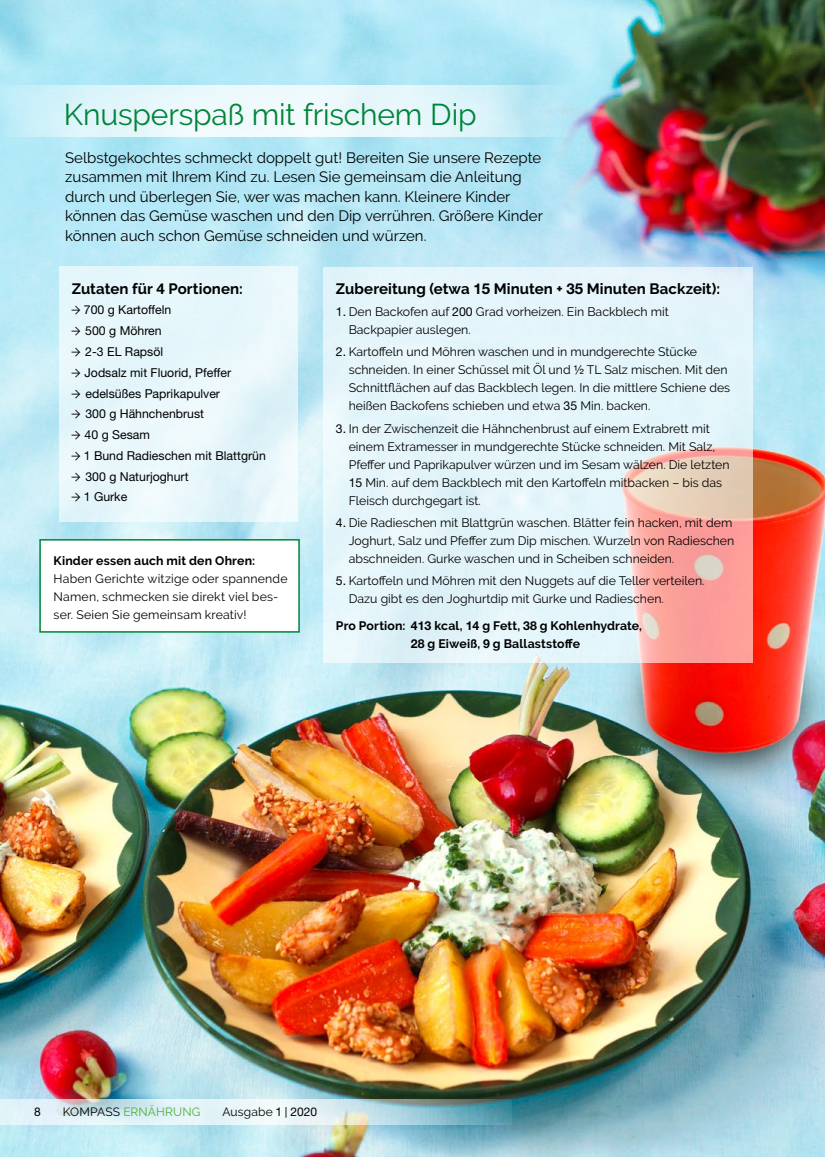
<style>
.page{position:relative;width:825px;height:1157px;background:#fff}
.page>*{position:absolute;margin:0;border:0;box-sizing:border-box;transform-origin:0 0}
.t1{font:30px "Raleway";letter-spacing:-.005em;color:#008439}
.t2{font:15px/19.5px "Raleway";color:#000}
.t3{font:700 15px "Raleway";letter-spacing:.005em;color:#000}
.t4{font:12.3px/18px "Raleway";color:#000}
.t5{font:12.3px "Helvetica Neue LT Std";color:#000}
.t6{font:700 12.3px/18px "Raleway";letter-spacing:.01em;color:#000}
.t7{font:12px "Raleway";letter-spacing:.015em;color:#53af35}
.t8{font:12px "Raleway";letter-spacing:.015em;color:#000}
.t9{font:12px "Helvetica Neue LT Std";color:#000}
.s1{font-family:"Helvetica Neue LT Std"}
.s2{font-family:"Bundes Sans"}
.s3{color:#000}
</style>
<div class="page">
<img style="left:0;top:0;width:825px;height:1157px">
<div style="left:60px;top:267px;width:238px;height:255px;background:#e7f7fb"></div>
<svg style="left:323px;top:267px;width:430px;height:395px;background:#e6eaed"></svg>
<svg style="left:0;top:1099px;width:512px;height:26px;background:#c4dde2"></svg>
<svg style="left:0;top:85px;width:570px;height:51px"></svg>
<div style="left:39px;top:539px;width:261px;height:93px;background:#fff;border:2px solid #008439"></div>
<h1 class="t1" style="left:64px;top:97px;width:414px">Knusperspaß mit frischem Dip</h1>
<p class="t2" style="left:65px;top:148px;width:479px">Selbstgekochtes schmeckt doppelt gut! Bereiten Sie unsere Rezepte zusammen mit Ihrem Kind zu. Lesen Sie gemeinsam die Anleitung durch und überlegen Sie, wer was machen kann. Kleinere Kinder können das Gemüse waschen und den Dip verrühren. Größere Kinder können auch schon Gemüse schneiden und würzen.</p>
<p class="t3" style="left:72px;top:280px;width:173px">Zutaten für <span class="s1">4</span> Portionen:</p>
<p class="t5" style="left:71px;top:303px;width:102px"><span class="s2">→</span> 700 g Kartoffeln</p>
<p class="t5" style="left:71px;top:323px;width:92px"><span class="s2">→</span> 500 g Möhren</p>
<p class="t5" style="left:71px;top:344px;width:94px"><span class="s2">→</span> 2-3 EL Rapsöl</p>
<p class="t5" style="left:71px;top:365px;width:162px"><span class="s2">→</span> Jodsalz mit Fluorid, Pfeffer</p>
<p class="t5" style="left:71px;top:386px;width:151px"><span class="s2">→</span> edelsüßes Paprikapulver</p>
<p class="t5" style="left:71px;top:406px;width:135px"><span class="s2">→</span> 300 g Hähnchenbrust</p>
<p class="t5" style="left:71px;top:427px;width:81px"><span class="s2">→</span> 40 g Sesam</p>
<p class="t5" style="left:71px;top:448px;width:196px"><span class="s2">→</span> 1 Bund Radieschen mit Blattgrün</p>
<p class="t5" style="left:71px;top:469px;width:119px"><span class="s2">→</span> 300 g Naturjoghurt</p>
<p class="t5" style="left:71px;top:489px;width:58px"><span class="s2">→</span> 1 Gurke</p>
<p class="t6" style="left:54px;top:551px;width:203px">Kinder essen auch mit den Ohren:</p>
<p class="t4" style="left:54px;top:569px;width:235px">Haben Gerichte witzige oder spannende<br>Namen, schmecken sie direkt viel bes&shy;ser. Seien Sie gemeinsam kreativ!</p>
<p class="t3" style="left:336px;top:280px;width:386px">Zubereitung (etwa <span class="s1">15</span> Minuten + <span class="s1">35</span> Minuten Backzeit):</p>
<p class="t4" style="left:349px;top:302px;width:322px;text-indent:-13px"><span class="s1">1.</span> Den Backofen auf <span class="s1">200</span> Grad vorheizen. Ein Backblech mit<br>Backpapier auslegen.</p>
<p class="t4" style="left:349px;top:343px;width:383px;text-indent:-13px"><span class="s1">2.</span> Kartoffeln und Möhren waschen und in mundgerechte Stücke schneiden. In einer Schüssel mit Öl und <span class="s1">½</span> TL Salz mischen. Mit den Schnittflächen auf das Backblech legen. In die mittlere Schiene des heißen Backofens schieben und etwa <span class="s1">35</span> Min. backen.</p>
<p class="t4" style="left:349px;top:419px;width:382px;text-indent:-13px"><span class="s1">3.</span> In der Zwischenzeit die Hähnchenbrust auf einem Extrabrett mit einem Extramesser in mundgerechte Stücke schneiden. Mit Salz, Pfeffer und Paprikapulver würzen und im Sesam wälzen. Die letzten <span class="s1">15</span> Min. auf dem Backblech mit den Kartoffeln mitbacken – bis das Fleisch durchgegart ist.</p>
<p class="t4" style="left:349px;top:513px;width:387px;text-indent:-13px"><span class="s1">4.</span> Die Radieschen mit Blattgrün waschen. Blätter fein hacken, mit dem<br>Joghurt, Salz und Pfeffer zum Dip mischen. Wurzeln von Radieschen abschneiden. Gurke waschen und in Scheiben schneiden.</p>
<p class="t4" style="left:349px;top:571px;width:357px;text-indent:-13px"><span class="s1">5.</span> Kartoffeln und Möhren mit den Nuggets auf die Teller verteilen.<br>Dazu gibt es den Joghurtdip mit Gurke und Radieschen.</p>
<p class="t6" style="left:411px;top:617px;width:233px;text-indent:-75px">Pro Portion: <span class="s1">413</span> kcal, <span class="s1">14</span> g Fett, <span class="s1">38</span> g Kohlenhydrate,<br><span class="s1">28</span> g Eiweiß, <span class="s1">9</span> g Ballaststoffe</p>
<p class="t9" style="left:34px;top:1105px;width:8px">8</p>
<p class="t7" style="left:63px;top:1105px;width:139px"><span class="s3">KOMPASS</span> ERNÄHRUNG</p>
<p class="t8" style="left:222px;top:1105px;width:96px">Ausgabe <span class="s1">1</span> <span class="s2">|</span> <span class="s1">2020</span></p>
</div>
